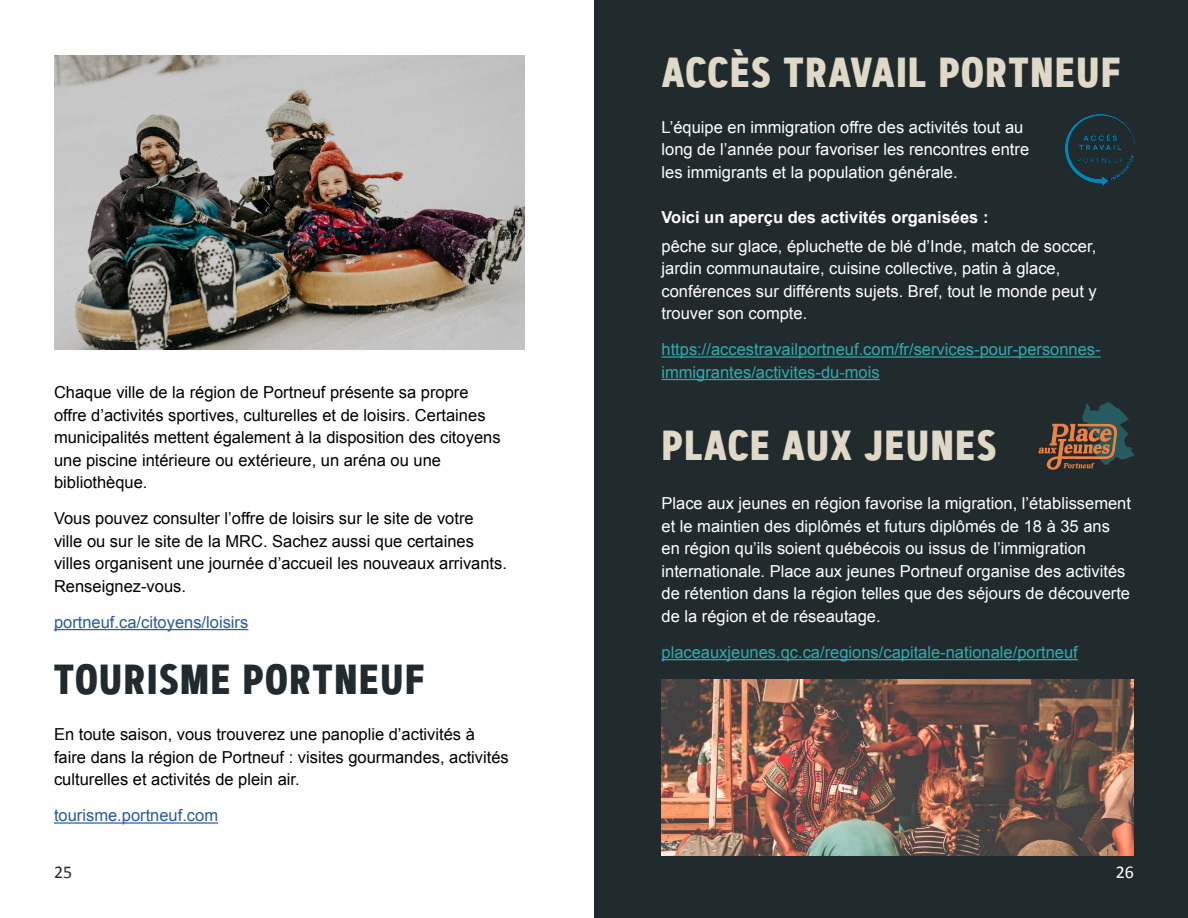
<style>
.page{position:relative;width:1188px;height:918px;background:#fff}
.page>*{position:absolute;margin:0;border:0;box-sizing:border-box;transform-origin:0 0}
.t1{font:700 42px "Artegra Sans Condensed";letter-spacing:.025em;color:#e0d9c7}
.t2{font:700 42px "Artegra Sans Condensed";letter-spacing:.025em;color:#212b2e}
.t3{font:18px "Calibri";color:#212b2e}
.t4{font:18px "Calibri";color:#fff}
.Texte_Blanc{font:16.5px/22.5px "Arial";color:#fff}
.t5{font:16.5px/22.5px "Arial";color:#000}
.Texte_Blanc-2{font:16.5px/22.5px "Arial";color:#2facb1}
.t6{font:16.5px "Arial";color:#275c9d}
.Texte_Blanc-3{font:700 16.5px "Arial";color:#fff}
</style>
<div class="page">
<div style="left:594px;top:0;width:594px;height:918px;background:#212b2e"></div>
<hr style="left:54px;top:629px;width:194px;height:1px;background:#275c9d">
<hr style="left:54px;top:822px;width:164px;height:2px;background:#275c9d">
<img style="left:54px;top:55px;width:471px;height:295px">
<img style="left:662px;top:680px;width:472px;height:176px">
<img style="left:1065px;top:115px;width:70px;height:71px">
<hr style="left:662px;top:356px;width:439px;height:2px;background:#2facb1">
<hr style="left:662px;top:379px;width:218px;height:1px;background:#2facb1">
<hr style="left:662px;top:659px;width:416px;height:1px;background:#2facb1">
<svg style="left:1038px;top:402px;width:97px;height:68px"></svg>
<p class="t1" style="left:662px;top:41px;width:461px">ACCÈS TRAVAIL PORTNEUF</p>
<p class="t5" style="left:54px;top:381px;width:448px">Chaque ville de la région de Portneuf présente sa propre offre d’activités sportives, culturelles et de loisirs. Certaines municipalités mettent également à la disposition des citoyens une piscine intérieure ou extérieure, un aréna ou une bibliothèque.</p>
<p class="t5" style="left:54px;top:507px;width:455px">Vous pouvez consulter l’offre de loisirs sur le site de votre<br>ville ou sur le site de la MRC. Sachez aussi que certaines villes organisent une journée d’accueil les nouveaux arrivants.<br>Renseignez-vous.</p>
<p class="t6" style="left:54px;top:611px;width:196px">portneuf.ca/citoyens/loisirs</p>
<p class="t2" style="left:54px;top:648px;width:373px">TOURISME PORTNEUF</p>
<p class="t5" style="left:54px;top:723px;width:456px">En toute saison, vous trouverez une panoplie d’activités à faire dans la région de Portneuf : visites gourmandes, activités culturelles et activités de plein air.</p>
<p class="t6" style="left:54px;top:805px;width:166px">tourisme.portneuf.com</p>
<p class="Texte_Blanc" style="left:662px;top:116px;width:363px">L’équipe en immigration offre des activités tout au</p>
<p class="Texte_Blanc" style="left:662px;top:138px;width:369px">long de l’année pour favoriser les rencontres entre</p>
<p class="Texte_Blanc" style="left:662px;top:161px;width:298px">les immigrants et la population générale.</p>
<p class="Texte_Blanc-3" style="left:662px;top:206px;width:329px">Voici un aperçu des activités organisées :</p>
<p class="Texte_Blanc" style="left:662px;top:235px;width:437px">pêche sur glace, épluchette de blé d’Inde, match de soccer, jardin communautaire, cuisine collective, patin à glace, conférences sur différents sujets. Bref, tout le monde peut y trouver son compte.</p>
<p class="Texte_Blanc-2" style="left:662px;top:338px;width:441px">https://accestravailportneuf.com/fr/services-pour-personnes&shy;immigrantes/activites-du-mois</p>
<p class="t1" style="left:662px;top:414px;width:337px">PLACE AUX JEUNES</p>
<p class="Texte_Blanc" style="left:662px;top:493px;width:471px">Place aux jeunes en région favorise la migration, l’établissement et le maintien des diplômés et futurs diplômés de 18 à 35 ans en région qu’ils soient québécois ou issus de l’immigration internationale. Place aux jeunes Portneuf organise des activités de rétention dans la région telles que des séjours de découverte de la région et de réseautage.</p>
<p class="Texte_Blanc-2" style="left:662px;top:641px;width:418px">placeauxjeunes.qc.ca/regions/capitale-nationale/portneuf</p>
<p class="t3" style="left:54px;top:859px;width:20px">25</p>
<p class="t4" style="left:1116px;top:859px;width:20px">26</p>
</div>
